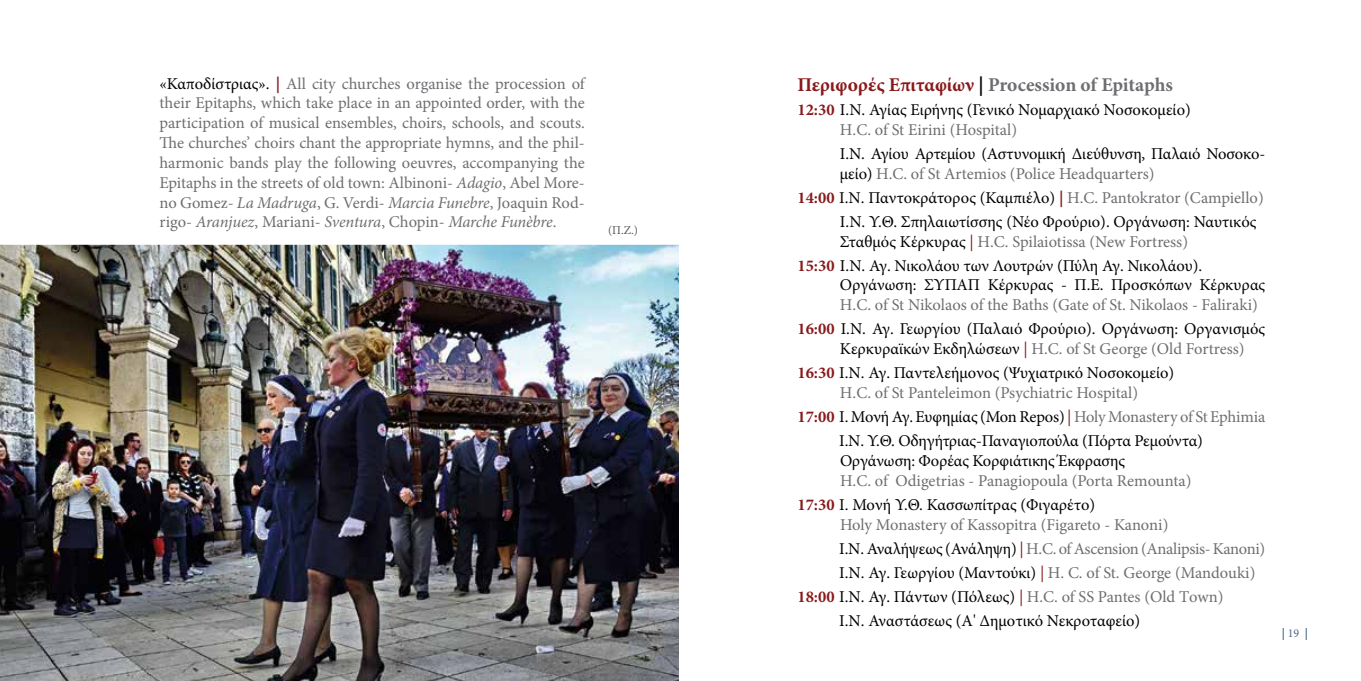
<style>
.page{position:relative;width:1361px;height:681px;background:#fff}
.page>*{position:absolute;margin:0;border:0;box-sizing:border-box;transform-origin:0 0}
.t1{font:700 19.5px "Minion Pro";letter-spacing:-.005em;color:#6d6e71}
.t2{font:16.5px/19.8px "Minion Pro";letter-spacing:-.005em;color:#6d6e71}
.t3{font:16.5px/24px "Minion Pro";letter-spacing:-.005em;color:#000}
.t4{font:12px "Minion Pro";color:#58595b}
.t5{font:12px "Minion Pro";color:#133f6d}
.s1{color:#000}
.s2{font-weight:700;color:#891a1c}
.s3{font-style:italic}
.s4{color:#891a1c}
.s5{color:#6d6e71}
.s6{color:#56658a}
</style>
<div class="page">
<img style="left:0;top:244px;width:679px;height:436px">
<p class="t2" style="left:159px;top:73px;width:427px;text-align:justify"><span class="s1">«Καποδίστριας».</span> <span class="s2">|</span> All city churches organise the procession of their Epitaphs, which take place in an appointed order, with the participation of musical ensembles, choirs, schools, and scouts.<br>The churches’ choirs chant the appropriate hymns, and the phil&shy;harmonic bands play the following oeuvres, accompanying the Epitaphs in the streets of old town: Albinoni- <span class="s3">Adagio</span>, Abel More&shy;no Gomez- <span class="s3">La Madruga</span>, G. Verdi- <span class="s3">Marcia Funebre</span>, Joaquin Rod&shy;rigo- <span class="s3">Aranjuez</span>, Mariani- <span class="s3">Sventura</span>, Chopin- <span class="s3">Marche Funèbre</span>.</p>
<p class="t1" style="left:797px;top:71px;width:377px"><span class="s4">Περιφορές Επιταφίων</span> <span class="s1">|</span> Procession of Epitaphs</p>
<p class="t3" style="left:840px;top:100px;width:352px;line-height:19.8px;text-indent:-43px"><span class="s2">12:30</span> Ι.Ν. Αγίας Ειρήνης (Γενικό Νομαρχιακό Νοσοκομείο)<br><span class="s5">H.C. of St Eirini (Hospital)</span></p>
<p class="t3" style="left:840px;top:144px;width:427px;line-height:19.8px">Ι.Ν. Αγίου Αρτεμίου (Αστυνομική Διεύθυνση, Παλαιό Νοσοκο&shy;μείο) <span class="s5">H.C. of St Artemios (Police Headquarters)</span></p>
<p class="t3" style="left:840px;top:185px;width:425px;text-indent:-43px"><span class="s2">14:00</span> Ι.Ν. Παντοκράτορος (Καμπιέλο) <span class="s2">|</span> <span class="s5">H.C. Pantokrator (Campiello)<br></span>Ι.Ν. Υ.Θ. Σπηλαιωτίσσης (Νέο Φρούριο). Οργάνωση: Ναυτικός</p>
<p class="t3" style="left:797px;top:229px;width:406px;text-indent:43px">Σταθμός Κέρκυρας <span class="s4">|</span> <span class="s5">H.C. Spilaiotissa (New Fortress)<br></span><span class="s2">15:30</span> Ι.Ν. Αγ. Νικολάου των Λουτρών (Πύλη Αγ. Νικολάου).</p>
<p class="t3" style="left:840px;top:273px;width:427px">Οργάνωση: ΣΥΠΑΠ Κέρκυρας - Π.Ε. Προσκόπων Κέρκυρας</p>
<p class="t2" style="left:797px;top:293px;width:469px;line-height:24px;text-indent:43px">H.C. of St Nikolaos of the Baths (Gate of St. Nikolaos - Faliraki)<br><span class="s2">16:00</span> <span class="s1">Ι.Ν. Αγ. Γεωργίου (Παλαιό Φρούριο). Οργάνωση: Οργανισμός</span></p>
<p class="t3" style="left:797px;top:337px;width:448px;text-indent:43px">Κερκυραϊκών Εκδηλώσεων <span class="s4">|</span> <span class="s5">H.C. of St George (Old Fortress)<br></span><span class="s2">16:30</span> Ι.Ν. Αγ. Παντελεήμονος (Ψυχιατρικό Νοσοκομείο)</p>
<p class="t2" style="left:840px;top:383px;width:299px">H.C. of St Panteleimon (Psychiatric Hospital)</p>
<p class="t3" style="left:797px;top:405px;width:469px"><span class="s2">17:00</span> Ι. Μονή Αγ. Ευφημίας (Mon Repos) <span class="s4">|</span> <span class="s5">Holy Monastery of St Ephimia</span></p>
<p class="t3" style="left:839px;top:429px;width:365px">Ι.Ν. Υ.Θ. Οδηγήτριας-Παναγιοπούλα (Πόρτα Ρεμούντα)</p>
<p class="t3" style="left:840px;top:448px;width:286px">Οργάνωση: Φορέας Κορφιάτικης Έκφρασης</p>
<p class="t2" style="left:797px;top:468px;width:395px;line-height:24px;text-indent:43px">H.C. of Odigetrias - Panagiopoula (Porta Remounta)<br><span class="s2">17:30</span> <span class="s1">Ι. Μονή Υ.Θ. Κασσωπίτρας (Φιγαρέτο)</span></p>
<p class="t2" style="left:840px;top:514px;width:330px">Holy Monastery of Kassopitra (Figareto - Kanoni)</p>
<p class="t2" style="left:839px;top:538px;width:427px"><span class="s1">Ι.Ν. Αναλήψεως (Ανάληψη)</span> <span class="s4">|</span> H.C. of Ascension (Analipsis- Kanoni)</p>
<p class="t3" style="left:839px;top:560px;width:418px">Ι.Ν. Αγ. Γεωργίου (Μαντούκι) <span class="s4">|</span> <span class="s5">H. C. of St. George (Mandouki)</span></p>
<p class="t2" style="left:797px;top:586px;width:427px"><span class="s2">18:00</span> <span class="s1">Ι.Ν. Αγ. Πάντων (Πόλεως)</span> <span class="s4">|</span> H.C. of SS Pantes (Οld Τown)</p>
<p class="t3" style="left:839px;top:608px;width:303px">Ι.Ν. Αναστάσεως (Α' Δημoτικό Νεκροταφείο)</p>
<p class="t4" style="left:608px;top:222px;width:31px">(Π.Ζ.)</p>
<p class="t5" style="left:1281px;top:624px;width:28px">| <span class="s6">19</span> |</p>
</div>
